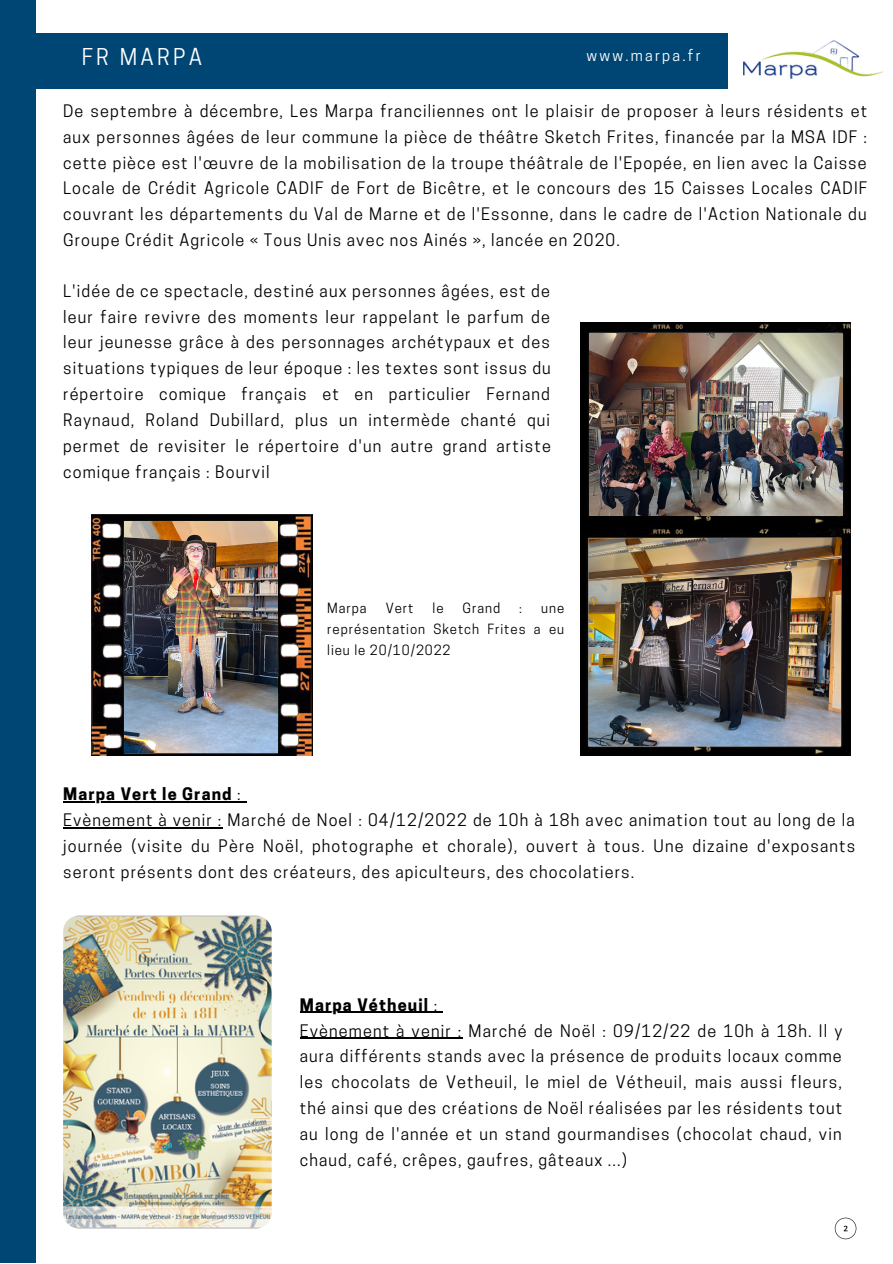
<style>
.page{position:relative;width:893px;height:1264px;background:#fff}
.page>*{position:absolute;margin:0;border:0;box-sizing:border-box;transform-origin:0 0}
.t1{font:21.75px "Cooper Hewitt";letter-spacing:.15em;color:#fff}
.t2{font:16.2px/25.8px "Cooper Hewitt";letter-spacing:.07em;color:#000}
.t3{font:15px "Cooper Hewitt";letter-spacing:.15em;color:#fff}
.t4{font:13.2px/21px "Cooper Hewitt";letter-spacing:.07em;color:#000;text-align:justify}
.s1{font-weight:700}
</style>
<div class="page">
<div style="left:0;top:0;width:35px;height:1262px;background:#004674"></div>
<svg style="left:834px;top:1217px;width:22px;height:22px"></svg>
<div style="left:0;top:34px;width:727px;height:55px;background:#004674"></div>
<img style="left:743px;top:40px;width:140px;height:40px">
<img style="left:92px;top:515px;width:220px;height:240px">
<img style="left:125px;top:522px;width:153px;height:230px">
<img style="left:580px;top:322px;width:270px;height:433px">
<img style="left:589px;top:333px;width:253px;height:182px">
<img style="left:588px;top:537px;width:253px;height:209px">
<img style="left:63px;top:915px;width:209px;height:313px;border-radius:16px">
<hr style="left:63px;top:801px;width:170px;height:1px;background:#000">
<svg style="left:233px;top:801px;width:13px;height:1px"></svg>
<hr style="left:63px;top:827px;width:159px;height:1px;background:#000">
<hr style="left:300px;top:1011px;width:129px;height:1px;background:#000">
<svg style="left:429px;top:1011px;width:13px;height:1px"></svg>
<hr style="left:300px;top:1037px;width:162px;height:1px;background:#000">
<h1 class="t1" style="left:82px;top:48px;width:122px">FR MARPA</h1>
<p class="t3" style="left:586px;top:49px;width:116px">www.marpa.fr</p>
<p class="t2" style="left:63px;top:100px;width:805px;text-align:justify">De septembre à décembre, Les Marpa franciliennes ont le plaisir de proposer à leurs résidents et aux personnes âgées de leur commune la pièce de théâtre Sketch Frites, financée par la MSA IDF : cette pièce est l'œuvre de la mobilisation de la troupe théâtrale de l'Epopée, en lien avec la Caisse Locale de Crédit Agricole CADIF de Fort de Bicêtre, et le concours des 15 Caisses Locales CADIF couvrant les départements du Val de Marne et de l'Essonne, dans le cadre de l'Action Nationale du Groupe Crédit Agricole « Tous Unis avec nos Ainés », lancée en 2020.</p>
<p class="t2" style="left:63px;top:280px;width:489px;text-align:justify">L'idée de ce spectacle, destiné aux personnes âgées, est de leur faire revivre des moments leur rappelant le parfum de leur jeunesse grâce à des personnages archétypaux et des situations typiques de leur époque : les textes sont issus du répertoire comique français et en particulier Fernand Raynaud, Roland Dubillard, plus un intermède chanté qui permet de revisiter le répertoire d'un autre grand artiste comique français : Bourvil</p>
<p class="t4" style="left:327px;top:599px;width:41px">Marpa</p>
<p class="t4" style="left:386px;top:599px;width:29px">Vert</p>
<p class="t4" style="left:432px;top:599px;width:12px">le</p>
<p class="t4" style="left:462px;top:599px;width:39px">Grand</p>
<p class="t4" style="left:519px;top:599px;width:4px">:</p>
<p class="t4" style="left:327px;top:599px;width:238px;text-indent:214px">une représentation Sketch Frites a eu lieu le 20/10/2022</p>
<p class="t2" style="left:63px;top:783px;width:793px"><span class="s1">Marpa Vert le Grand</span> :<br>Evènement à venir : Marché de Noel : 04/12/2022 de 10h à 18h avec animation tout au long de la journée (visite du Père Noël, photographe et chorale), ouvert à tous. Une dizaine d'exposants seront présents dont des créateurs, des apiculteurs, des chocolatiers.</p>
<p class="t2" style="left:300px;top:993px;width:544px"><span class="s1">Marpa Vétheuil</span> :<br>Evènement à venir : Marché de Noël : 09/12/22 de 10h à 18h. Il y aura différents stands avec la présence de produits locaux comme les chocolats de Vetheuil, le miel de Vétheuil, mais aussi fleurs, thé ainsi que des créations de Noël réalisées par les résidents tout au long de l'année et un stand gourmandises (chocolat chaud, vin chaud, café, crêpes, gaufres, gâteaux ...)</p>
</div>
